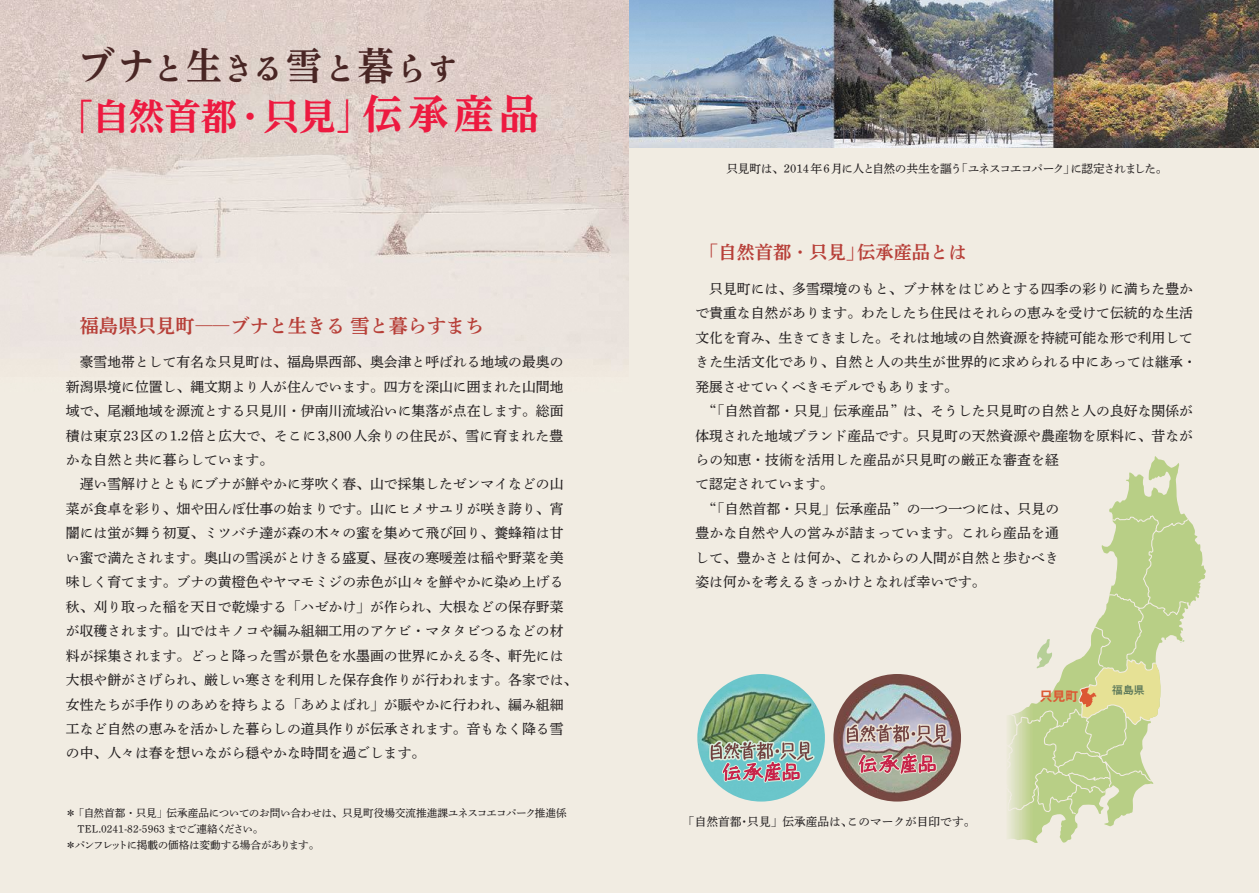
<style>
.page{position:relative;width:1259px;height:893px;background:#fff}
.page>*{position:absolute;margin:0;border:0;box-sizing:border-box;transform-origin:0 0}
.t1{font:36.15px "Reim Ytwz Pro Ex Bold 90 pv RKSJ H";letter-spacing:-.005em;color:#ed1a40}
.t2{font:32.55px "Shuuei 5 Std Ex Bold 90 pv RKSJ H";color:#492624;scale:.95 1}
.t3{font:19.2px "Shuei Yobu Min Std B";color:#b73f38}
.t4{font:18.15px "Shuei Yobu Min Std B";color:#b73f38}
.t5{font:13.8px/24.5px "Shuei Yobu Min Std M";color:#231f20;text-align:justify}
.t6{font:12.9px "Gothic MB101 Pro De Bold 90 pv RKSJ H";color:#dc5833}
.t7{font:11.7px "Shuei Yobu Min Std M";letter-spacing:-.06em;color:#231f20}
.t8{font:11.7px "Shuei Yobu Min Std M";color:#231f20}
.t9{font:10.8px "Shuei Go Gin Std B 90 pv RKSJ H";color:#597659}
.t10{font:10.65px "Shuei Yobu Min Std M";letter-spacing:-.025em;color:#231f20}
.t11{font:10.65px "Shuei Yobu Min Std M";color:#231f20}
.t12{font:10.65px "Shuei Yobu Min Std M";letter-spacing:-.05em;color:#231f20}
.s1{font-family:"Reim Yonz Pro Ex Bold 90 pv RKSJ H";font-size:37.65px}
.s2{font-family:"Reim Pro Light 90 pv RKSJ H"}
.s3{font-size:40.35px}
</style>
<div class="page">
<div style="left:0;top:0;width:629px;height:893px;background:#f1ece2"></div>
<img style="left:0;top:0;width:629px;height:359px">
<div style="left:629px;top:0;width:630px;height:893px;background:#f1ece2"></div>
<svg style="left:1126px;top:457px;width:44px;height:32px"></svg>
<svg style="left:1008px;top:489px;width:181px;height:354px"></svg>
<svg style="left:1077px;top:658px;width:83px;height:68px;background:#d6d793"></svg>
<img style="left:833px;top:674px;width:128px;height:127px;border-radius:64px">
<img style="left:844px;top:674px;width:109px;height:127px">
<img style="left:697px;top:674px;width:128px;height:127px;border-radius:64px">
<svg style="left:707px;top:725px;width:110px;height:76px;background:#96b2aa"></svg>
<img style="left:629px;top:0;width:630px;height:148px">
<h2 class="t2" style="left:78px;top:45px;width:401px"><span class="s1">ブナ</span>と<span class="s1">生</span>きる<span class="s1">雪</span>と<span class="s1">暮</span>らす</h2>
<h1 class="t1" style="left:58px;top:86px;width:483px"><span class="s2">「</span>自然首都・只見<span class="s2">」</span><span class="s3">伝承産品</span></h1>
<h3 class="t3" style="left:80px;top:312px;width:406px">福島県只見町――ブナと生きる 雪と暮らすまち</h3>
<p class="t5" style="left:66px;top:349px;width:499px;text-indent:14px">豪雪地帯として有名な只見町は、福島県西部、奥会津と呼ばれる地域の最奥の新潟県境に位置し、縄文期より人が住んでいます。四方を深山に囲まれた山間地域で、尾瀬地域を源流とする只見川・伊南川流域沿いに集落が点在します。総面積は東京 23 区の 1.2 倍と広大で、そこに 3,800 人余りの住民が、雪に育まれた豊かな自然と共に暮らしています。</p>
<p class="t5" style="left:66px;top:472px;width:513px;text-align:left;text-indent:14px">遅い雪解けとともにブナが鮮やかに芽吹く春、山で採集したゼンマイなどの山菜が食卓を彩り、畑や田んぼ仕事の始まりです。山にヒメサユリが咲き誇り、宵闇には蛍が舞う初夏、ミツバチ達が森の木々の蜜を集めて飛び回り、養蜂箱は甘い蜜で満たされます。奥山の雪渓がとけきる盛夏、昼夜の寒暖差は稲や野菜を美味しく育てます。ブナの黄橙色やヤマモミジの赤色が山々を鮮やかに染め上げる秋、刈り取った稲を天日で乾燥する「ハゼかけ」が作られ、大根などの保存野菜が収穫されます。山ではキノコや編み組細工用のアケビ・マタタビつるなどの材料が採集されます。どっと降った雪が景色を水墨画の世界にかえる冬、軒先には大根や餅がさげられ、厳しい寒さを利用した保存食作りが行われます。各家では、女性たちが手作りのあめを持ちよる「あめよばれ」が賑やかに行われ、編み組細工など自然の恵みを活かした暮らしの道具作りが伝承されます。音もなく降る雪の中、人々は春を想いながら穏やかな時間を過ごします。</p>
<p class="t10" style="left:65px;top:806px;width:503px">＊「自然首都・只見」伝承産品についてのお問い合わせは、只見町役場交流推進課ユネスコエコパーク推進係</p>
<p class="t11" style="left:78px;top:822px;width:187px">TEL.0241-82-5963 までご連絡ください。</p>
<p class="t12" style="left:65px;top:838px;width:255px">＊パンフレットに掲載の価格は変動する場合があります。</p>
<p class="t7" style="left:726px;top:160px;width:442px">只見町は、2014 年 6 月に人と自然の共生を謳う「ユネスコエコパーク」に認定されました。</p>
<h3 class="t4" style="left:700px;top:239px;width:268px">「自然首都・只見」伝承産品とは</h3>
<p class="t5" style="left:709px;top:276px;width:485px">只見町には、多雪環境のもと、ブナ林をはじめとする四季の彩りに満ちた豊か</p>
<p class="t5" style="left:695px;top:300px;width:499px">で貴重な自然があります。わたしたち住民はそれらの恵みを受けて伝統的な生活</p>
<p class="t5" style="left:695px;top:325px;width:499px">文化を育み、生きてきました。それは地域の自然資源を持続可能な形で利用して</p>
<p class="t5" style="left:695px;top:349px;width:503px">きた生活文化であり、自然と人の共生が世界的に求められる中にあっては継承・</p>
<p class="t5" style="left:695px;top:374px;width:264px">発展させていくべきモデルでもあります。</p>
<p class="t5" style="left:702px;top:398px;width:492px">“「自然首都・只見」伝承産品”は、そうした只見町の自然と人の良好な関係が</p>
<p class="t5" style="left:695px;top:423px;width:499px">体現された地域ブランド産品です。只見町の天然資源や農産物を原料に、昔なが</p>
<p class="t5" style="left:695px;top:447px;width:365px">らの知恵・技術を活用した産品が只見町の厳正な審査を経</p>
<p class="t5" style="left:695px;top:472px;width:140px">て認定されています。</p>
<p class="t5" style="left:702px;top:496px;width:358px">“「自然首都・只見」伝承産品”の一つ一つには、只見の</p>
<p class="t5" style="left:695px;top:520px;width:365px">豊かな自然や人の営みが詰まっています。これら産品を通</p>
<p class="t5" style="left:695px;top:545px;width:365px">して、豊かさとは何か、これからの人間が自然と歩むべき</p>
<p class="t5" style="left:695px;top:569px;width:292px">姿は何かを考えるきっかけとなれば幸いです。</p>
<p class="t8" style="left:683px;top:813px;width:294px">「自然首都・只見」伝承産品は、このマークが目印です。</p>
<p class="t6" style="left:1039px;top:686px;width:40px">只見町</p>
<p class="t9" style="left:1112px;top:683px;width:34px">福島県</p>
</div>
